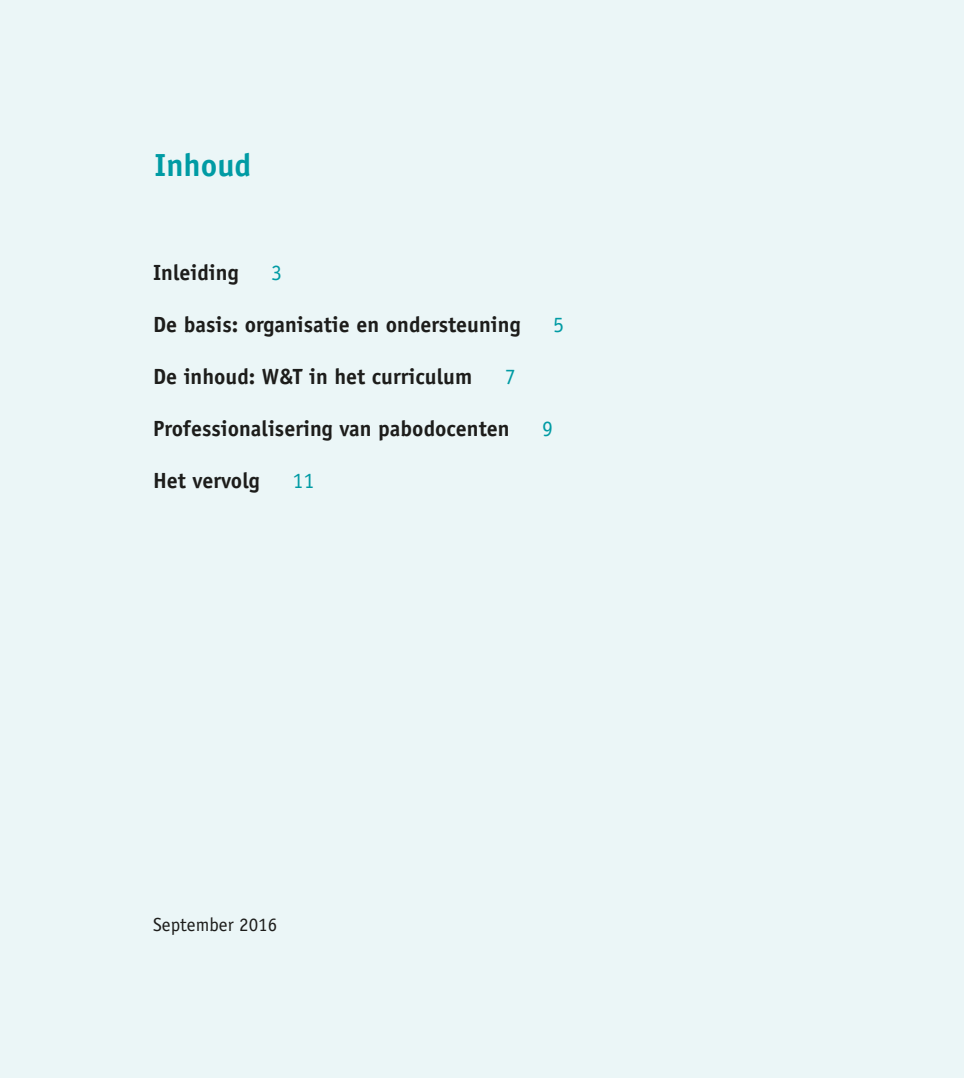
<style>
.page{position:relative;width:964px;height:1078px;background:#fff}
.page>*{position:absolute;margin:0;border:0;box-sizing:border-box;transform-origin:0 0}
.t1{font:700 32px "Officina Sans";color:#009ba4}
.t2{font:700 22px "Officina Sans";color:#1d1d1b}
.t3{font:22px "Officina Sans";color:#009ba4}
.t4{font:19px "Officina Sans";color:#1d1d1b}
</style>
<div class="page">
<div style="left:0;top:0;width:964px;height:1077px;background:#ebf6f7"></div>
<h1 class="t1" style="left:154px;top:145px;width:98px">Inhoud</h1>
<p class="t2" style="left:153px;top:259px;width:87px">Inleiding</p>
<p class="t3" style="left:271px;top:260px;width:12px">3</p>
<p class="t2" style="left:153px;top:311px;width:369px">De basis: organisatie en ondersteuning</p>
<p class="t3" style="left:553px;top:312px;width:12px">5</p>
<p class="t2" style="left:153px;top:363px;width:320px">De inhoud: W&amp;T in het curriculum</p>
<p class="t3" style="left:505px;top:364px;width:12px">7</p>
<p class="t2" style="left:153px;top:415px;width:358px">Professionalisering van pabodocenten</p>
<p class="t3" style="left:542px;top:416px;width:12px">9</p>
<p class="t2" style="left:153px;top:467px;width:108px">Het vervolg</p>
<p class="t3" style="left:292px;top:468px;width:23px">11</p>
<p class="t4" style="left:153px;top:912px;width:126px">September 2016</p>
</div>
